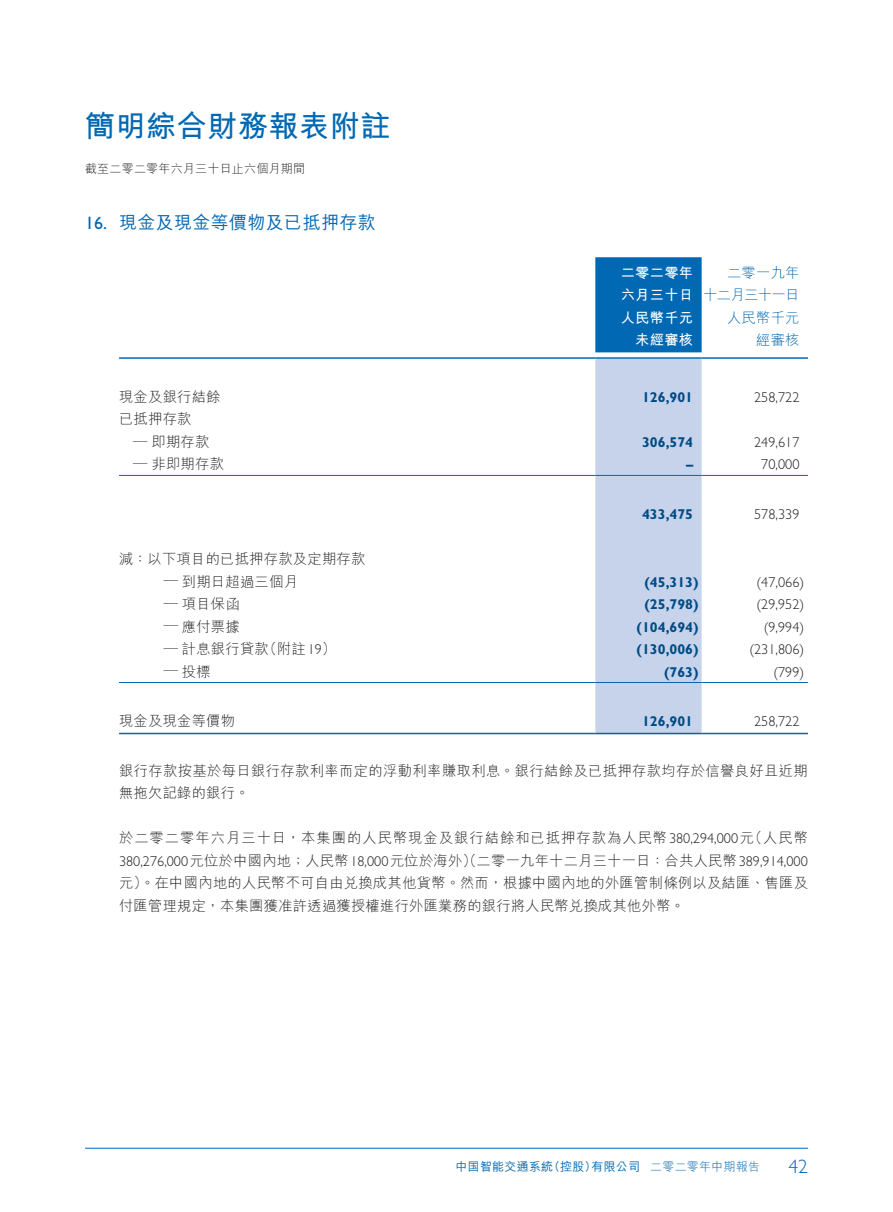
<style>
.page{position:relative;width:893px;height:1212px;background:#fff}
.page>*{position:absolute;margin:0;border:0;box-sizing:border-box;transform-origin:0 0}
.t1{font:700 30px "M Hei HK";letter-spacing:.02em;color:#0168b3}
.t2{font:300 19.5px "Gill Sans Std";color:#0168b3}
._01_H1{font:500 18px "M Hei HK";letter-spacing:.02em;color:#0168b3}
._01_H1-2{font:18px "Gill Sans Std";color:#0168b3}
._00_txt{font:300 14.25px/22.5px "M Hei HK";letter-spacing:.02em;color:#231f20}
._50_Table_txt{font:300 14.25px "Gill Sans Std";color:#231f20}
._50_Table_txt-2{font:300 14.25px "M Hei HK";letter-spacing:.02em;color:#231f20}
._50_Table_txt-3{font:700 14.25px "Gill Sans Std";color:#004c87}
._50_Table_txt-4{font:700 14.25px "M Hei HK";letter-spacing:.02em;color:#fff}
._50_Table_txt-5{font:300 14.25px "M Hei HK";letter-spacing:.02em;color:#0168b3}
._50_Table_txt-6{font:300 14.25px "M Hei HK";letter-spacing:-.04em;color:#0168b3}
.t3{font:300 12px "M Hei HK";letter-spacing:.02em;color:#231f20}
.t4{font:500 12px "M Hei HK";letter-spacing:.02em;color:#0168b3}
.t5{font:300 12px "M Hei HK";letter-spacing:.02em;color:#0168b3}
.s1{font-family:"Gill Sans Std"}
</style>
<div class="page">
<hr style="left:85px;top:1148px;width:723px;height:1px;background:#0168b3">
<div style="left:595px;top:257px;width:107px;height:95px;background:#0168b3"></div>
<div style="left:595px;top:359px;width:107px;height:374px;background:#c6d3eb"></div>
<hr style="left:119px;top:357px;width:476px;height:2px;background:#0168b3">
<hr style="left:595px;top:357px;width:107px;height:2px;background:#0168b3">
<hr style="left:702px;top:357px;width:106px;height:2px;background:#0168b3">
<hr style="left:119px;top:475px;width:476px;height:1px;background:#0168b3">
<hr style="left:595px;top:475px;width:107px;height:1px;background:#0168b3">
<hr style="left:702px;top:475px;width:106px;height:1px;background:#0168b3">
<hr style="left:119px;top:682px;width:476px;height:1px;background:#0168b3">
<hr style="left:595px;top:682px;width:107px;height:1px;background:#0168b3">
<hr style="left:702px;top:682px;width:106px;height:1px;background:#0168b3">
<hr style="left:119px;top:733px;width:476px;height:1px;background:#0168b3">
<hr style="left:595px;top:733px;width:107px;height:1px;background:#0168b3">
<hr style="left:702px;top:733px;width:106px;height:1px;background:#0168b3">
<h1 class="t1" style="left:85px;top:104px;width:307px">簡明綜合財務報表附註</h1>
<p class="t3" style="left:85px;top:162px;width:222px">截至二零二零年六月三十日止六個月期間</p>
<p class="_01_H1-2" style="left:85px;top:212px;width:23px">16.</p>
<p class="_01_H1" style="left:119px;top:209px;width:258px">現金及現金等價物及已抵押存款</p>
<p class="_50_Table_txt-4" style="left:621px;top:262px;width:74px">二零二零年</p>
<p class="_50_Table_txt-4" style="left:621px;top:285px;width:74px">六月三十日</p>
<p class="_50_Table_txt-4" style="left:621px;top:307px;width:74px">人民幣千元</p>
<p class="_50_Table_txt-4" style="left:635px;top:330px;width:59px">未經審核</p>
<p class="_50_Table_txt-5" style="left:727px;top:265px;width:74px">二零一九年</p>
<p class="_50_Table_txt-6" style="left:703px;top:288px;width:98px">十二月三十一日</p>
<p class="_50_Table_txt-5" style="left:727px;top:310px;width:74px">人民幣千元</p>
<p class="_50_Table_txt-5" style="left:756px;top:333px;width:45px">經審核</p>
<p class="_50_Table_txt-2" style="left:119px;top:389px;width:103px">現金及銀行結餘</p>
<p class="_50_Table_txt-2" style="left:119px;top:412px;width:74px">已抵押存款</p>
<p class="_50_Table_txt-3" style="left:642px;top:389px;width:53px">126,901</p>
<p class="_50_Table_txt" style="left:754px;top:389px;width:47px">258,722</p>
<p class="_50_Table_txt-2" style="left:152px;top:434px;width:59px">即期存款</p>
<p class="_50_Table_txt" style="left:133px;top:432px;width:16px">—</p>
<p class="_50_Table_txt-3" style="left:642px;top:434px;width:53px">306,574</p>
<p class="_50_Table_txt" style="left:754px;top:434px;width:47px">249,617</p>
<p class="_50_Table_txt-2" style="left:152px;top:457px;width:74px">非即期存款</p>
<p class="_50_Table_txt" style="left:133px;top:454px;width:16px">—</p>
<p class="_50_Table_txt-3" style="left:686px;top:456px;width:9px">–</p>
<p class="_50_Table_txt" style="left:761px;top:457px;width:40px">70,000</p>
<p class="_50_Table_txt-3" style="left:642px;top:506px;width:53px">433,475</p>
<p class="_50_Table_txt" style="left:754px;top:506px;width:47px">578,339</p>
<p class="_50_Table_txt-2" style="left:119px;top:551px;width:248px">減：以下項目的已抵押存款及定期存款</p>
<p class="_50_Table_txt-2" style="left:182px;top:574px;width:117px">到期日超過三個月</p>
<p class="_50_Table_txt" style="left:164px;top:572px;width:16px">—</p>
<p class="_50_Table_txt-3" style="left:644px;top:573px;width:56px">)45,313(</p>
<p class="_50_Table_txt" style="left:756px;top:574px;width:49px">)47,066(</p>
<p class="_50_Table_txt-2" style="left:182px;top:596px;width:59px">項目保函</p>
<p class="_50_Table_txt" style="left:164px;top:594px;width:16px">—</p>
<p class="_50_Table_txt-3" style="left:644px;top:596px;width:56px">)25,798(</p>
<p class="_50_Table_txt" style="left:756px;top:596px;width:49px">)29,952(</p>
<p class="_50_Table_txt-2" style="left:182px;top:619px;width:59px">應付票據</p>
<p class="_50_Table_txt" style="left:164px;top:617px;width:16px">—</p>
<p class="_50_Table_txt-3" style="left:637px;top:618px;width:64px">)104,694(</p>
<p class="_50_Table_txt" style="left:764px;top:619px;width:42px">)9,994(</p>
<p class="_50_Table_txt-2" style="left:182px;top:641px;width:88px">計息銀行貸款</p>
<p class="_50_Table_txt-2" style="left:263px;top:641px;width:75px">（附註<span class="s1">19</span>(</p>
<p class="_50_Table_txt" style="left:164px;top:639px;width:16px">—</p>
<p class="_50_Table_txt-3" style="left:637px;top:641px;width:64px">)130,006(</p>
<p class="_50_Table_txt" style="left:749px;top:641px;width:56px">)231,806(</p>
<p class="_50_Table_txt-2" style="left:182px;top:664px;width:30px">投標</p>
<p class="_50_Table_txt" style="left:164px;top:662px;width:16px">—</p>
<p class="_50_Table_txt-3" style="left:664px;top:663px;width:36px">)763(</p>
<p class="_50_Table_txt" style="left:773px;top:664px;width:32px">)799(</p>
<p class="_50_Table_txt-2" style="left:119px;top:713px;width:117px">現金及現金等價物</p>
<p class="_00_txt" style="left:119px;top:759px;width:690px">銀行存款按基於每日銀行存款利率而定的浮動利率賺取利息。銀行結餘及已抵押存款均存於信譽良好且近期無拖欠記錄的銀行。</p>
<p class="_00_txt" style="left:119px;top:826px;width:690px;text-align:justify">於二零二零年六月三十日，本集團的人民幣現金及銀行結餘和已抵押存款為人民幣<span class="s1">380,294,000</span> （元 人民幣<span class="s1">380,276,000</span>元位於中國內地；人民幣<span class="s1">18,000</span>元位於海外）（二零一九年十二月三十一日：合共人民幣<span class="s1">389,914,000</span>元）。在中國內地的人民幣不可自由兌換成其他貨幣。然而，根據中國內地的外匯管制條例以及結匯、售匯及付匯管理規定，本集團獲准許透過獲授權進行外匯業務的銀行將人民幣兌換成其他外幣。</p>
<p class="_50_Table_txt-3" style="left:642px;top:713px;width:53px">126,901</p>
<p class="_50_Table_txt" style="left:754px;top:713px;width:47px">258,722</p>
<p class="t4" style="left:548px;top:1158px;width:50px">（控股）</p>
<p class="t4" style="left:591px;top:1158px;width:50px">有限公司</p>
<p class="t4" style="left:456px;top:1158px;width:99px">中国智能交通系統</p>
<p class="t5" style="left:650px;top:1160px;width:111px">二零二零年中期報告</p>
<h2 class="t2" style="left:788px;top:1155px;width:21px">42</h2>
</div>
